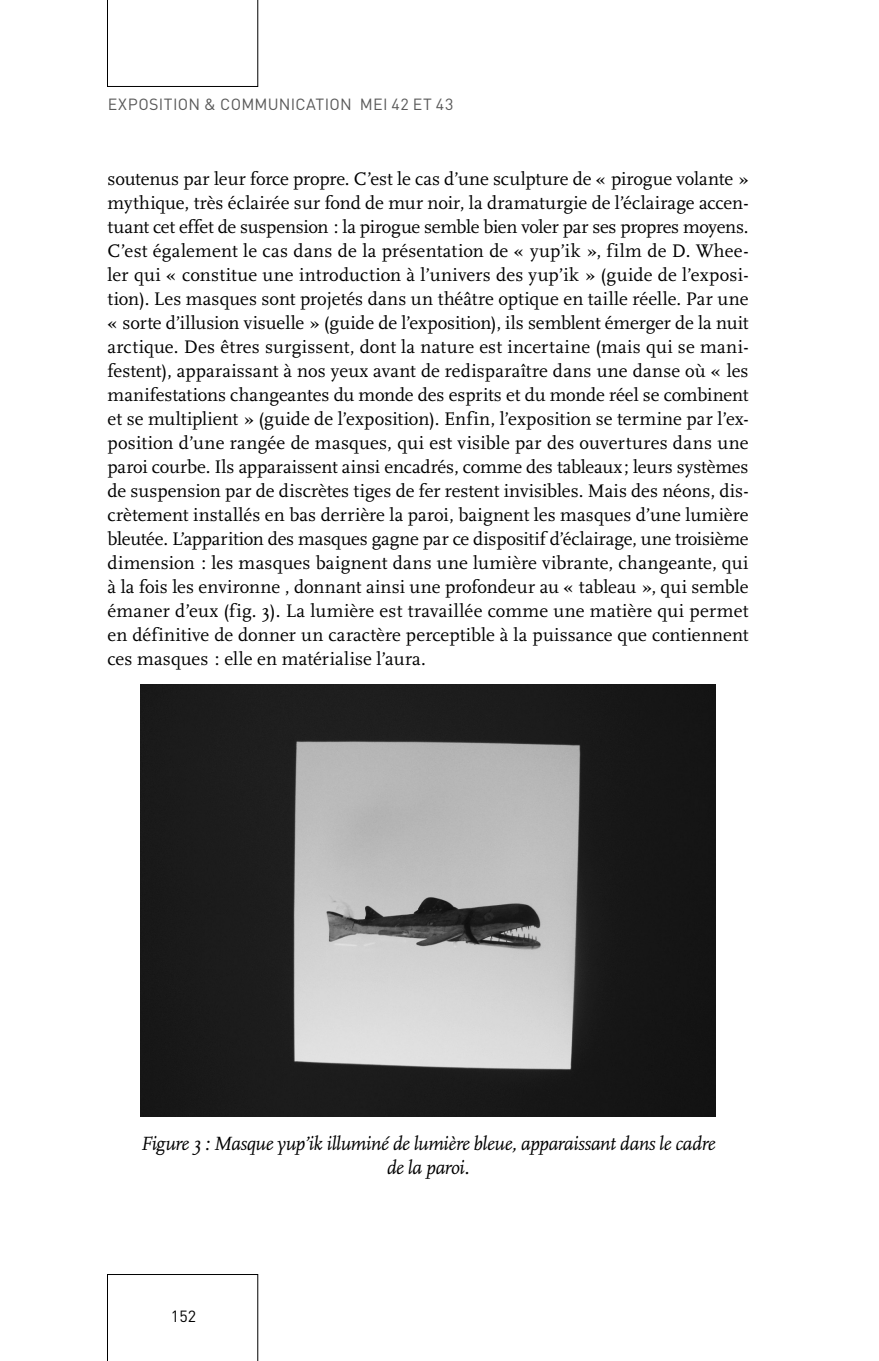
<style>
.page{position:relative;width:879px;height:1361px;background:#fff}
.page>*{position:absolute;margin:0;border:0;box-sizing:border-box;transform-origin:0 0}
.t1{font:italic 20px/24px "Scala";letter-spacing:-.03em;color:#000;text-align:center}
.t2{font:19px/24px "Scala";letter-spacing:.005em;color:#000;text-align:justify}
.t3{font:16px "DIN";letter-spacing:.02em;color:#595959}
.t4{font:16px "DIN";color:#000}
</style>
<div class="page">
<svg style="left:107px;top:0;width:151px;height:87px"></svg>
<svg style="left:107px;top:1274px;width:151px;height:87px"></svg>
<img style="left:140px;top:685px;width:576px;height:431px">
<p class="t3" style="left:108px;top:94px;width:347px">EXPOSITION &amp; COMMUNICATION MEI 42 ET 43</p>
<p class="t2" style="left:107px;top:167px;width:642px">soutenus par leur force propre. C’est le cas d’une sculpture de « pirogue volante » mythique, très éclairée sur fond de mur noir, la dramaturgie de l’éclairage accen&shy;tuant cet effet de suspension : la pirogue semble bien voler par ses propres moyens.<br>C’est également le cas dans de la présentation de « yup’ik », film de D. Whee&shy;ler qui « constitue une introduction à l’univers des yup’ik » (guide de l’exposi&shy;tion). Les masques sont projetés dans un théâtre optique en taille réelle. Par une « sorte d’illusion visuelle » (guide de l’exposition), ils semblent émerger de la nuit arctique. Des êtres surgissent, dont la nature est incertaine (mais qui se mani&shy;festent), apparaissant à nos yeux avant de redisparaître dans une danse où « les manifestations changeantes du monde des esprits et du monde réel se combinent et se multiplient » (guide de l’exposition). Enfin, l’exposition se termine par l’ex&shy;position d’une rangée de masques, qui est visible par des ouvertures dans une paroi courbe. Ils apparaissent ainsi encadrés, comme des tableaux; leurs systèmes de suspension par de discrètes tiges de fer restent invisibles. Mais des néons, dis&shy;crètement installés en bas derrière la paroi, baignent les masques d’une lumière bleutée. L’apparition des masques gagne par ce dispositif d’éclairage, une troisième dimension : les masques baignent dans une lumière vibrante, changeante, qui à la fois les environne , donnant ainsi une profondeur au « tableau », qui semble émaner d’eux (fig. 3). La lumière est travaillée comme une matière qui permet en définitive de donner un caractère perceptible à la puissance que contiennent ces masques : elle en matérialise l’aura.</p>
<p class="t1" style="left:141px;top:1132px;width:576px">Figure 3 : Masque yup’ik illuminé de lumière bleue, apparaissant dans le cadre de la paroi.</p>
<p class="t4" style="left:171px;top:1305px;width:27px">152</p>
</div>
